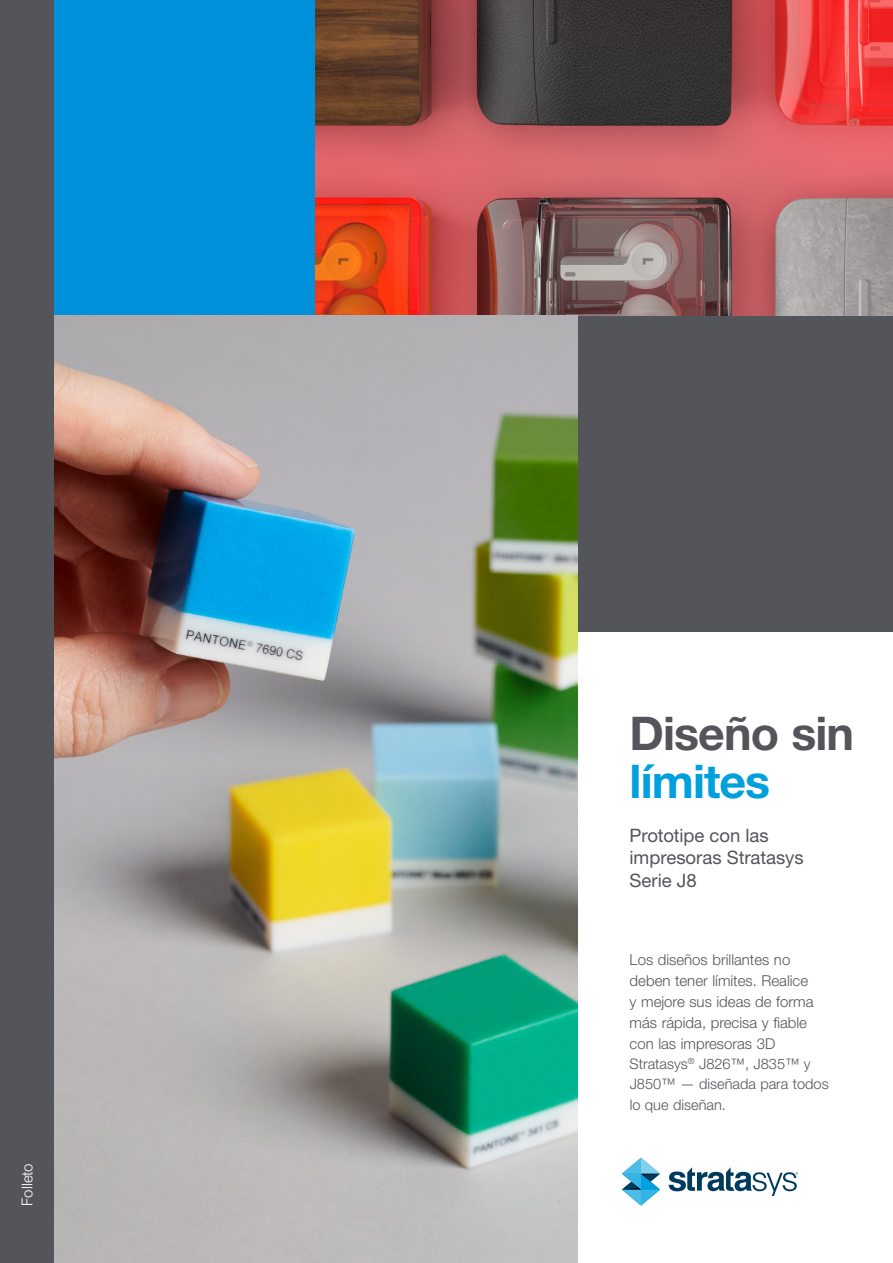
<style>
.page{position:relative;width:893px;height:1263px;background:#fff}
.page>*{position:absolute;margin:0;border:0;box-sizing:border-box;transform-origin:0 0}
.t1{font:700 46.5px "Helvetica Neue LT Std";letter-spacing:-.02em;color:#54555a}
.t2{font:700 46.5px "Helvetica Neue LT Std";letter-spacing:-.02em;color:#00a0dd}
.t3{font:18.45px/22.2px "Helvetica Neue LT Std";letter-spacing:-.005em;color:#54555a}
.t4{font:300 15px/21px "Helvetica Neue LT Std";color:#54555a}
.t5{font:300 15px "Helvetica Neue LT Std";color:#fff}
.t6{font:300 14.55px/20.4px "Helvetica Neue LT Std";color:#54555a}
</style>
<div class="page">
<div style="left:0;top:0;width:54px;height:1263px;background:#54555a"></div>
<div style="left:54px;top:0;width:275px;height:316px;background:#0091da"></div>
<div style="left:577px;top:316px;width:316px;height:315px;background:#54555a"></div>
<img style="left:316px;top:0;width:577px;height:316px">
<svg style="left:622px;top:1158px;width:38px;height:47px"></svg>
<svg style="left:669px;top:1167px;width:129px;height:29px"></svg>
<img style="left:54px;top:316px;width:523px;height:947px">
<p class="t5" style="left:18px;top:1205px;width:44px;rotate:-90deg">Folleto</p>
<h1 class="t1" style="left:630px;top:705px;width:226px">Diseño sin</h1>
<h1 class="t2" style="left:630px;top:753px;width:142px">límites</h1>
<p class="t3" style="left:630px;top:824px;width:176px">Prototipe con las impresoras Stratasys<br>Serie J8</p>
<p class="t4" style="left:630px;top:948px;width:185px">Los diseños brillantes no deben tener límites. Realice y mejore sus ideas de forma más rápida, precisa y fiable con las impresoras 3D</p>
<p class="t6" style="left:630px;top:1053px;width:201px">Stratasys<sup>®</sup> J826™, J835™ y<br>J850™ — diseñada para todos lo que diseñan.</p>
</div>
